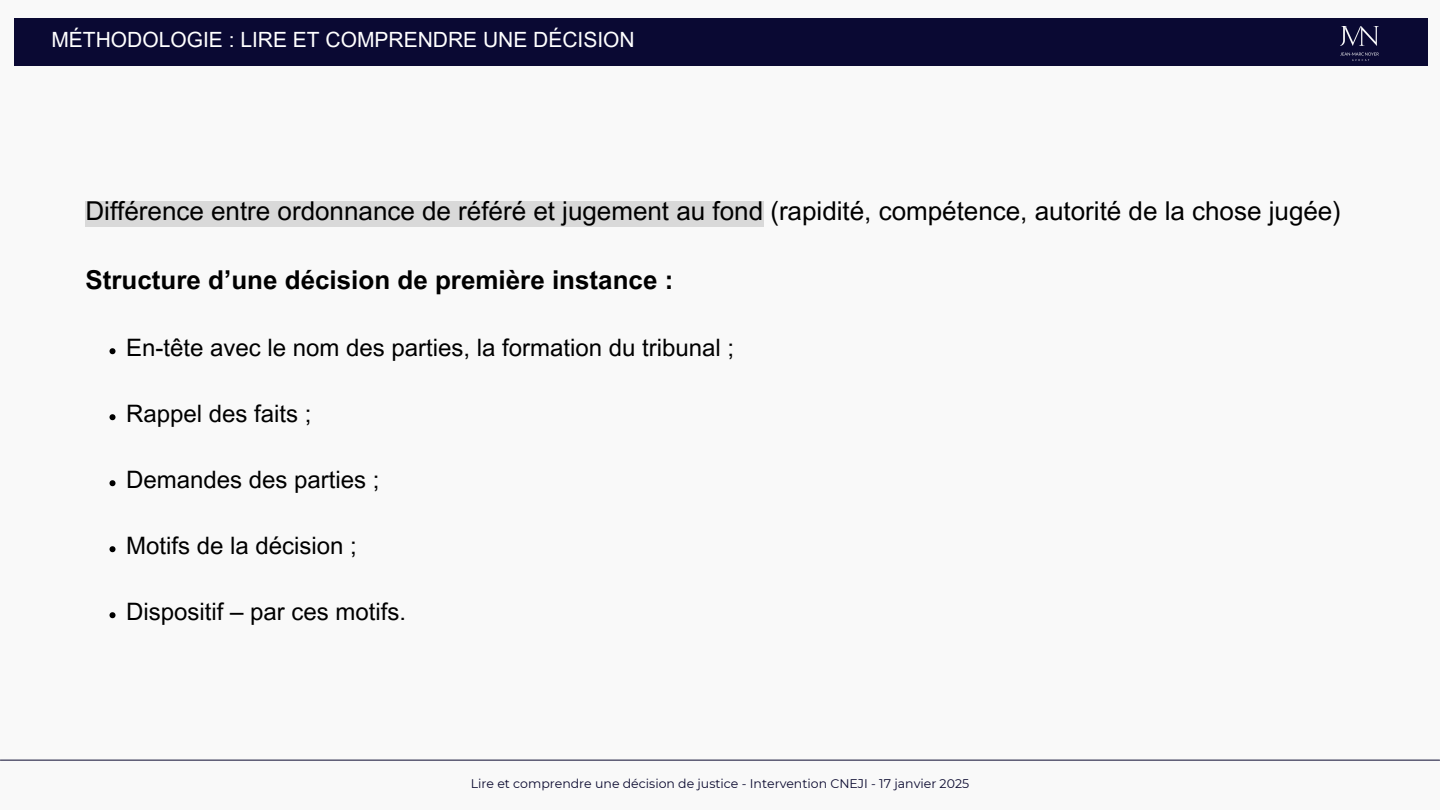
<style>
.page{position:relative;width:1440px;height:810px;background:#f9f9f9}
.page>*{position:absolute;margin:0;border:0;box-sizing:border-box;transform-origin:0 0}
.t1{font:26px "Arial MT Pro";color:#000}
.t2{font:700 26px "Arial MT Pro";color:#000}
.t3{font:24px "Arial MT Pro";color:#000}
.t4{font:21px "Arial MT Pro";color:#fff}
.t5{font:12.5px "Montserrat";color:#09082e}
</style>
<div class="page">
<div style="left:14px;top:18px;width:1413px;height:48px;background:#0a0933"></div>
<img style="left:1340px;top:26px;width:38px;height:34px">
<hr style="left:0;top:760px;width:1440px;height:1px;background:#09082e">
<div style="left:86px;top:201px;width:678px;height:25px;background:#d9d9d9"></div>
<svg style="left:110px;top:348px;width:6px;height:6px"></svg>
<svg style="left:110px;top:414px;width:6px;height:6px"></svg>
<svg style="left:110px;top:480px;width:6px;height:6px"></svg>
<svg style="left:110px;top:546px;width:6px;height:6px"></svg>
<svg style="left:110px;top:612px;width:6px;height:6px"></svg>
<p class="t4" style="left:51px;top:32px;width:585px">MÉTHODOLOGIE : LIRE ET COMPRENDRE UNE DÉCISION</p>
<h3 class="t1" style="left:86px;top:201px;width:1257px">Différence entre ordonnance de référé et jugement au fond (rapidité, compétence, autorité de la chose jugée)</h3>
<p class="t2" style="left:86px;top:270px;width:589px">Structure d’une décision de première instance :</p>
<h2 class="t3" style="left:126px;top:339px;width:609px">En-tête avec le nom des parties, la formation du tribunal ;</h2>
<h1 class="t3" style="left:126px;top:405px;width:187px">Rappel des faits ;</h1>
<p class="t3" style="left:126px;top:471px;width:255px">Demandes des parties ;</p>
<p class="t3" style="left:126px;top:537px;width:232px">Motifs de la décision ;</p>
<p class="t3" style="left:126px;top:603px;width:281px">Dispositif – par ces motifs.</p>
<p class="t5" style="left:471px;top:776px;width:500px">Lire et comprendre une décision de justice - Intervention CNEJI - 17 janvier 2025</p>
</div>
